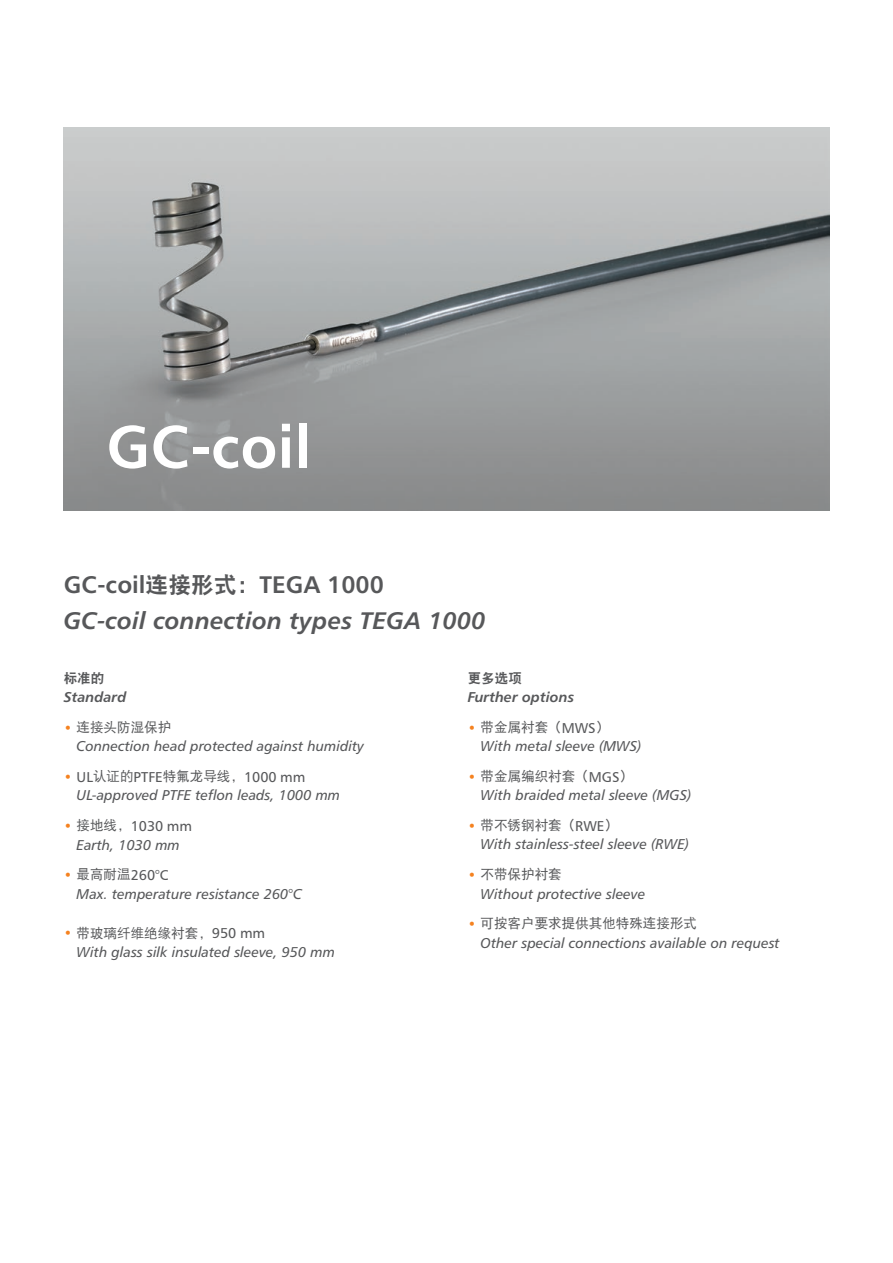
<style>
.page{position:relative;width:893px;height:1263px;background:#fff}
.page>*{position:absolute;margin:0;border:0;box-sizing:border-box;transform-origin:0 0}
.t1{font:60px "Humanist 777 BT Bold B";color:#fff}
.t2{font:24px "Humanist 777 BT Bold Italic B";letter-spacing:.005em;color:#57585a}
.t3{font:24px "Humanist 777 BT Bold B";color:#57585a}
.t4{font:14.25px "Humanist 777 BT Italic B";color:#57585a}
.t5{font:14.25px "Humanist 777 BT Roman B";color:#57585a}
.t6{font:14.25px "Humanist 777 BT Bold Italic B";color:#57585a}
.t7{font:13.5px "DFP Hei W5";color:#57585a}
.t8{font:13.5px "DFP Hei W9";color:#57585a}
.s1{font-family:"DFP Hei W9";font-size:22.8px}
.s2{font-family:"Humanist 777 BT Roman B";font-size:14.25px;color:#f58220}
.s3{color:#f58220}
.s4{font-family:"DFP Hei W5";font-size:13.5px}
.s5{font-family:"Humanist 777 BT Roman B";font-size:14.25px}
</style>
<div class="page">
<img style="left:64px;top:128px;width:765px;height:382px">
<h1 class="t1" style="left:106px;top:409px;width:206px">GC-coil</h1>
<h2 class="t3" style="left:64px;top:570px;width:322px">GC-coil<span class="s1">连接形式：</span>TEGA 1000</h2>
<h2 class="t2" style="left:64px;top:606px;width:423px">GC-coil connection types TEGA 1000</h2>
<p class="t8" style="left:64px;top:670px;width:42px">标准的</p>
<p class="t7" style="left:64px;top:720px;width:109px"><span class="s2">•</span> 连接头防湿保护</p>
<p class="t5" style="left:64px;top:768px;width:243px"><span class="s3">•</span> UL<span class="s4">认证的</span>PTFE<span class="s4">特氟龙导线，</span>1000 mm</p>
<p class="t5" style="left:64px;top:817px;width:130px"><span class="s3">•</span> <span class="s4">接地线，</span>1030 mm</p>
<p class="t5" style="left:64px;top:866px;width:106px"><span class="s3">•</span> <span class="s4">最高耐温</span>260°C</p>
<p class="t6" style="left:64px;top:688px;width:64px">Standard</p>
<p class="t4" style="left:77px;top:737px;width:289px">Connection head protected against humidity</p>
<p class="t4" style="left:77px;top:786px;width:265px">UL-approved PTFE teflon leads, 1000 mm</p>
<p class="t4" style="left:77px;top:836px;width:105px">Earth, 1030 mm</p>
<p class="t4" style="left:77px;top:885px;width:227px">Max. temperature resistance 260°C</p>
<p class="t7" style="left:64px;top:925px;width:203px"><span class="s2">•</span> 带玻璃纤维绝缘衬套，<span class="s5">950 mm</span></p>
<p class="t4" style="left:77px;top:943px;width:260px">With glass silk insulated sleeve, 950 mm</p>
<p class="t8" style="left:468px;top:670px;width:56px">更多选项</p>
<p class="t7" style="left:468px;top:720px;width:143px"><span class="s2">•</span> 带金属衬套（<span class="s5">MWS</span>）</p>
<p class="t7" style="left:468px;top:769px;width:167px"><span class="s2">•</span> 带金属编织衬套（<span class="s5">MGS</span>）</p>
<p class="t7" style="left:468px;top:818px;width:152px"><span class="s2">•</span> 带不锈钢衬套（<span class="s5">RWE</span>）</p>
<p class="t7" style="left:468px;top:867px;width:95px"><span class="s2">•</span> 不带保护衬套</p>
<p class="t7" style="left:468px;top:916px;width:231px"><span class="s2">•</span> 可按客户要求提供其他特殊连接形式</p>
<p class="t6" style="left:468px;top:688px;width:108px">Further options</p>
<p class="t4" style="left:480px;top:737px;width:163px">With metal sleeve (MWS)</p>
<p class="t4" style="left:480px;top:786px;width:213px">With braided metal sleeve (MGS)</p>
<p class="t4" style="left:480px;top:835px;width:210px">With stainless-steel sleeve (RWE)</p>
<p class="t4" style="left:480px;top:885px;width:166px">Without protective sleeve</p>
<p class="t4" style="left:480px;top:934px;width:301px">Other special connections available on request</p>
</div>
